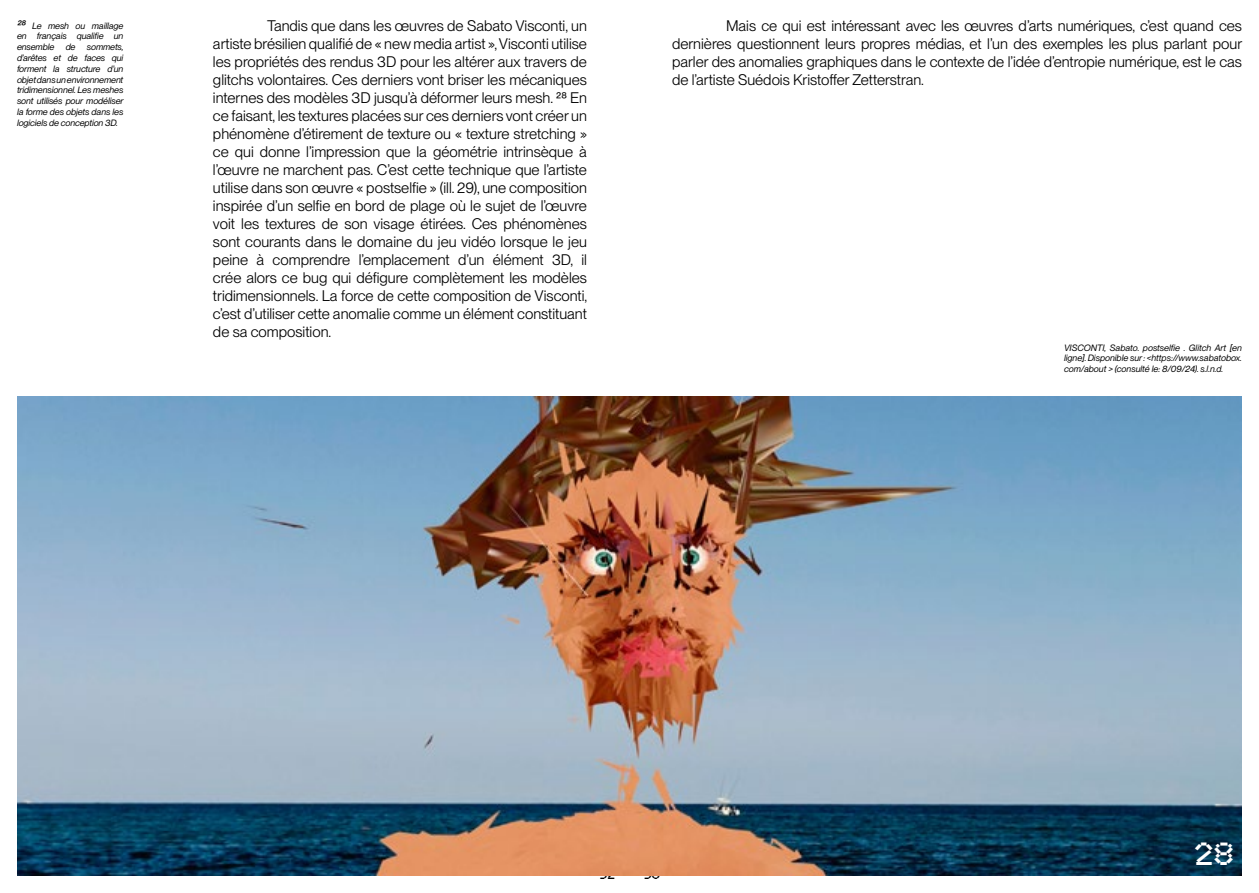
<style>
.page{position:relative;width:1259px;height:893px;background:#fff}
.page>*{position:absolute;margin:0;border:0;box-sizing:border-box;transform-origin:0 0}
.t1{font:30px "paisible 4 black";color:#fff;scale:1.1 1}
.t2{font:15px/18px "PP Neue Montreal";color:#000;text-align:justify}
.t3{font:13.5px "paisible 4 black";color:#000}
.t4{font:italic 9px/10.8px "PP Neue Montreal";letter-spacing:-.01em;color:#000;text-align:justify}
.s1{font-size:12px}
</style>
<div class="page">
<img style="left:17px;top:396px;width:1225px;height:480px">
<p class="t4" style="left:17px;top:20px;width:108px"><span class="s1">28</span> Le mesh ou maillage en français qualifie un ensemble</p>
<p class="t4" style="left:66px;top:42px;width:11px">de</p>
<p class="t4" style="left:17px;top:42px;width:108px;text-indent:70px">sommets, d’arêtes et de faces qui forment la structure d’un objet dans un environnement tridimensionnel. Les meshes sont utilisés pour modéliser la forme des objets dans les logiciels de conception 3D.</p>
<p class="t2" style="left:213px;top:17px;width:376px;text-indent:54px">Tandis que dans les œuvres de Sabato Visconti, un artiste brésilien qualifié de « new media artist », Visconti utilise les propriétés des rendus 3D pour les altérer aux travers de glitchs volontaires. Ces derniers vont briser les mécaniques internes des modèles 3D jusqu’à déformer leurs mesh. 28 En ce faisant, les textures placées sur ces derniers vont créer un phénomène d’étirement de texture ou « texture stretching » ce qui donne l’impression que la géométrie intrinsèque à l’œuvre ne marchent pas. C’est cette technique que l’artiste utilise dans son œuvre « postselfie » (ill. 29), une composition inspirée d’un selfie en bord de plage où le sujet de l’œuvre voit les textures de son visage étirées. Ces phénomènes sont courants dans le domaine du jeu vidéo lorsque le jeu peine à comprendre l’emplacement d’un élément 3D, il crée alors ce bug qui défigure complètement les modèles tridimensionnels. La force de cette composition de Visconti, c’est d’utiliser cette anomalie comme un élément constituant de sa composition.</p>
<p class="t2" style="left:672px;top:17px;width:572px;text-indent:54px">Mais ce qui est intéressant avec les œuvres d’arts numériques, c’est quand ces dernières questionnent leurs propres médias, et l’un des exemples les plus parlant pour parler des anomalies graphiques dans le contexte de l’idée d’entropie numérique, est le cas de l’artiste Suédois Kristoffer Zetterstran.</p>
<p class="t4" style="left:1064px;top:342px;width:179px">VISCONTI, Sabato. postselfie . Glitch Art [en ligne]. Disponible sur : &lt;https://www.sabatobox. com/about &gt; (consulté le: 8/09/24). s.l.n.d.</p>
<p class="t3" style="left:599px;top:864px;width:18px">52</p>
<p class="t3" style="left:643px;top:864px;width:18px">53</p>
<h1 class="t1" style="left:1194px;top:832px;width:37px">28</h1>
</div>
